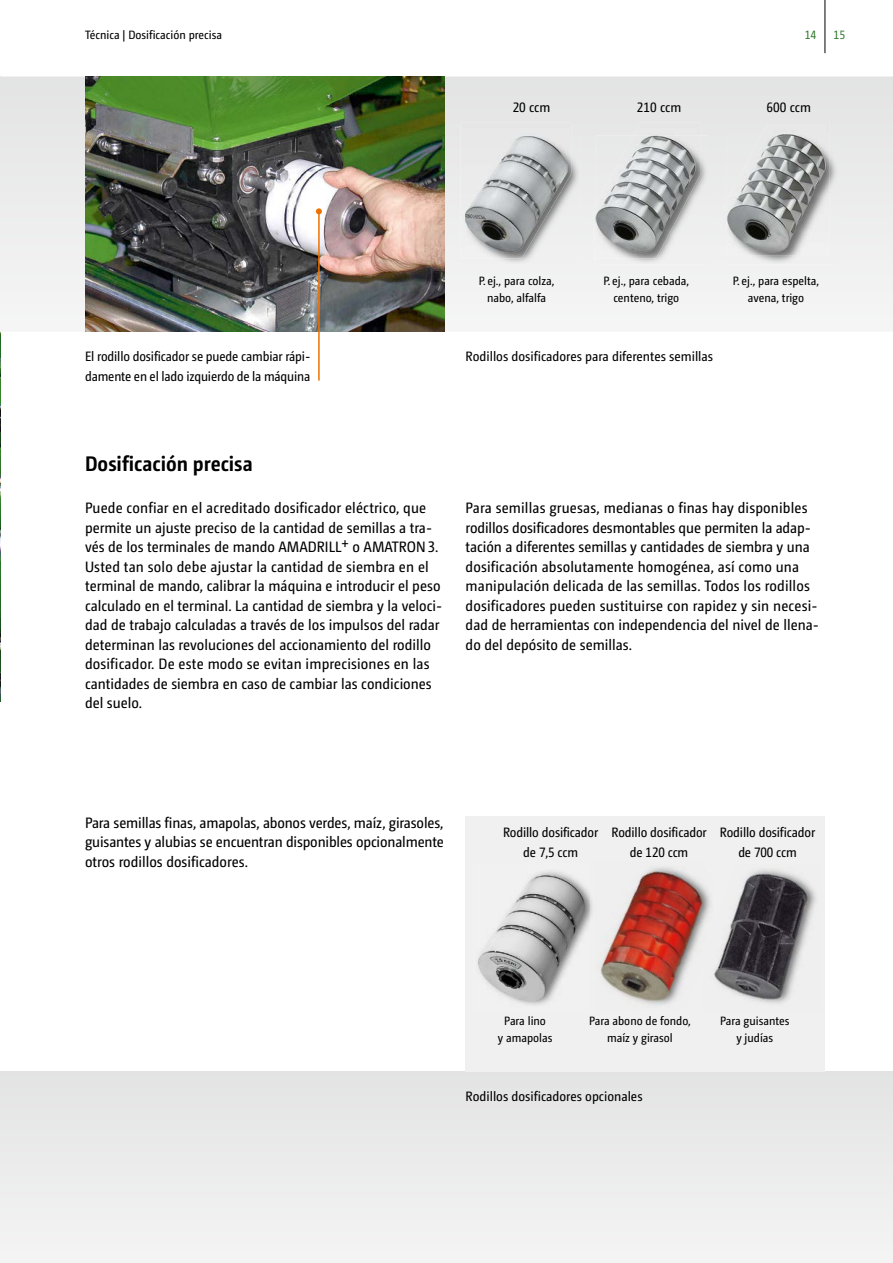
<style>
.page{position:relative;width:893px;height:1263px;background:#fff}
.page>*{position:absolute;margin:0;border:0;box-sizing:border-box;transform-origin:0 0}
.Subhead{font:700 21px "Camingo Dos Pro S Cd";color:#000}
.Body{font:15px/19.5px "Camingo Dos Pro S Cd";color:#000}
.BU_Head{font:13.5px/19.5px "Camingo Dos Pro S Cd";letter-spacing:-.01em;color:#000;text-align:center}
.BU_Body{font:12px/16.5px "Camingo Dos Pro S Cd";color:#000;text-align:center}
.Kolumnentitel{font:12px "Camingo Dos Pro S Cd";color:#000}
.t1{font:12px "Camingo Dos Pro S Cd";color:#387d33}
</style>
<div class="page">
<div style="left:0;top:1071px;width:893px;height:192px;background:#ececec"></div>
<svg style="left:0;top:77px;width:893px;height:255px"></svg>
<img style="left:0;top:332px;width:1px;height:370px">
<img style="left:85px;top:77px;width:359px;height:255px">
<div style="left:466px;top:816px;width:359px;height:255px;background:#f0f0f0"></div>
<img style="left:714px;top:869px;width:102px;height:135px">
<img style="left:600px;top:867px;width:111px;height:139px">
<img style="left:703px;top:935px;width:8px;height:27px">
<img style="left:465px;top:136px;width:115px;height:128px">
<div style="left:461px;top:122px;width:110px;height:136px;background:#e8e8e8"></div>
<img style="left:465px;top:136px;width:106px;height:122px">
<img style="left:596px;top:135px;width:112px;height:130px">
<div style="left:593px;top:122px;width:108px;height:136px;background:#e7e7e7"></div>
<img style="left:596px;top:135px;width:105px;height:123px">
<img style="left:727px;top:134px;width:111px;height:131px">
<div style="left:723px;top:119px;width:106px;height:136px;background:#e8e8e8"></div>
<img style="left:727px;top:134px;width:102px;height:121px">
<img style="left:478px;top:871px;width:112px;height:134px">
<img style="left:590px;top:898px;width:3px;height:19px">
<hr style="left:318px;top:211px;width:2px;height:170px;background:#ee7100">
<svg style="left:316px;top:208px;width:6px;height:6px"></svg>
<hr style="left:825px;top:0;width:1px;height:53px;background:#000">
<p class="Kolumnentitel" style="left:85px;top:28px;width:139px">Técnica | Dosificación precisa</p>
<p class="t1" style="left:805px;top:28px;width:13px">14</p>
<p class="t1" style="left:833px;top:28px;width:13px">15</p>
<p class="BU_Head" style="left:513px;top:98px;width:39px">20 ccm</p>
<p class="BU_Head" style="left:637px;top:98px;width:46px">210 ccm</p>
<p class="BU_Head" style="left:767px;top:98px;width:46px">600 ccm</p>
<p class="BU_Body" style="left:479px;top:273px;width:77px">P. ej., para colza, nabo, alfalfa</p>
<p class="BU_Body" style="left:604px;top:273px;width:87px">P. ej., para cebada, centeno, trigo</p>
<p class="BU_Body" style="left:733px;top:273px;width:88px">P. ej., para espelta, avena, trigo</p>
<p class="BU_Head" style="left:85px;top:347px;width:227px;text-align:left">El rodillo dosificador se puede cambiar rápi&shy;damente en el lado izquierdo de la máquina</p>
<p class="BU_Head" style="left:466px;top:346px;width:249px">Rodillos dosificadores para diferentes semillas</p>
<p class="Subhead" style="left:85px;top:451px;width:169px">Dosificación precisa</p>
<p class="Body" style="left:85px;top:498px;width:359px">Puede confiar en el acreditado dosificador eléctrico, que permite un ajuste preciso de la cantidad de semillas a tra&shy;vés de los terminales de mando AMADRILL+ o AMATRON3.<br>Usted tan solo debe ajustar la cantidad de siembra en el terminal de mando, calibrar la máquina e introducir el peso calculado en el terminal. La cantidad de siembra y la veloci&shy;dad de trabajo calculadas a través de los impulsos del radar determinan las revoluciones del accionamiento del rodillo dosificador. De este modo se evitan imprecisiones en las cantidades de siembra en caso de cambiar las condiciones del suelo.</p>
<p class="Body" style="left:466px;top:498px;width:355px">Para semillas gruesas, medianas o finas hay disponibles rodillos dosificadores desmontables que permiten la adap&shy;tación a diferentes semillas y cantidades de siembra y una dosificación absolutamente homogénea, así como una manipulación delicada de las semillas. Todos los rodillos dosificadores pueden sustituirse con rapidez y sin necesi&shy;dad de herramientas con independencia del nivel de llena&shy;do del depósito de semillas.</p>
<p class="Body" style="left:85px;top:813px;width:360px;text-align:justify">Para semillas finas, amapolas, abonos verdes, maíz, girasoles, guisantes y alubias se encuentran disponibles opcionalmente otros rodillos dosificadores.</p>
<p class="BU_Head" style="left:503px;top:823px;width:97px">Rodillo dosificador de 7,5 ccm</p>
<p class="BU_Head" style="left:611px;top:823px;width:97px">Rodillo dosificador de 120 ccm</p>
<p class="BU_Head" style="left:720px;top:823px;width:97px">Rodillo dosificador de 700 ccm</p>
<p class="BU_Body" style="left:498px;top:1013px;width:56px">Para lino<br>y amapolas</p>
<p class="BU_Body" style="left:589px;top:1013px;width:103px">Para abono de fondo, maíz y girasol</p>
<p class="BU_Head" style="left:466px;top:1086px;width:178px">Rodillos dosificadores opcionales</p>
<p class="BU_Body" style="left:720px;top:1013px;width:71px">Para guisantes y judías</p>
</div>
